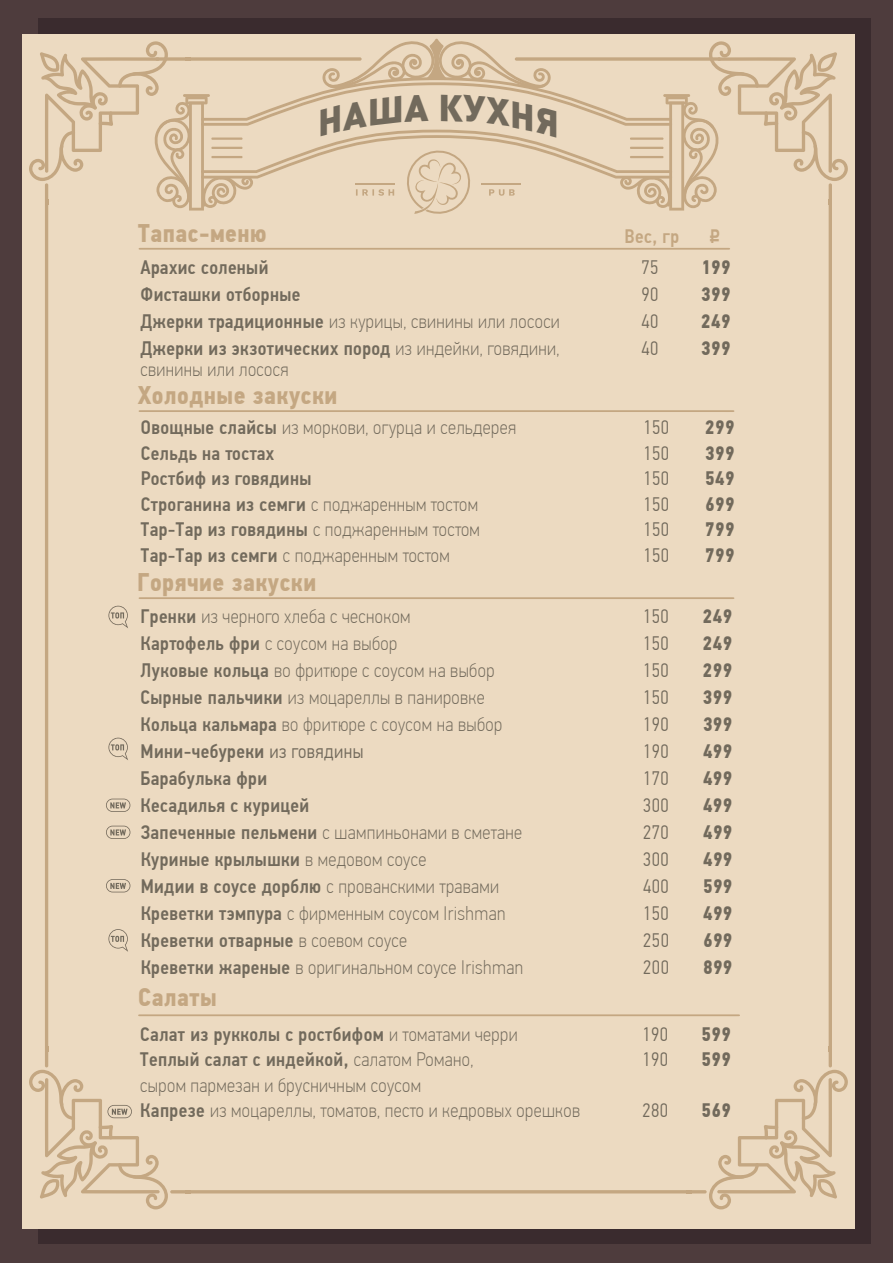
<style>
.page{position:relative;width:893px;height:1263px;background:#4e3c3d}
.page>*{position:absolute;margin:0;border:0;box-sizing:border-box;transform-origin:0 0}
.t1{font:700 25.5px "PF Din Text Cond Pro";letter-spacing:.02em;color:#c4a782}
.t2{font:100 19.5px/25.5px "PF Din Text Cond Pro";letter-spacing:.02em;color:#726a5c}
.t3{font:500 19.5px "PF Din Text Cond Pro";letter-spacing:.02em;color:#726a5c}
.t4{font:700 19.5px "PF Din Text Cond Pro";letter-spacing:.02em;color:#726a5c}
.t5{font:300 19.5px "PF Din Text Cond Pro";letter-spacing:.02em;color:#726a5c}
.t6{font:500 19.5px "PF Din Text Cond Pro";color:#c4a782}
.t7{font:19.5px "ALS Rubl";color:#c4a782;scale:.76 1}
.s1{font-weight:500}
.s2{font-weight:100}
.s3{font-weight:300}
</style>
<div class="page">
<div style="left:38px;top:18px;width:833px;height:1226px;background:#3a2b2e"></div>
<div style="left:22px;top:35px;width:833px;height:1193px;background:#ecdac1"></div>
<hr style="left:45px;top:183px;width:3px;height:884px;background:#c4a782;border-radius:2px">
<hr style="left:829px;top:183px;width:3px;height:884px;background:#c4a782;border-radius:2px">
<hr style="left:170px;top:1190px;width:537px;height:3px;background:#c4a782;border-radius:2px">
<svg style="left:709px;top:1070px;width:139px;height:139px"></svg>
<svg style="left:138px;top:597px;width:597px;height:2px"></svg>
<svg style="left:138px;top:410px;width:597px;height:2px"></svg>
<svg style="left:108px;top:606px;width:20px;height:22px"></svg>
<svg style="left:108px;top:929px;width:20px;height:23px"></svg>
<svg style="left:108px;top:738px;width:20px;height:22px"></svg>
<svg style="left:106px;top:799px;width:24px;height:13px"></svg>
<svg style="left:106px;top:826px;width:24px;height:13px"></svg>
<svg style="left:106px;top:879px;width:24px;height:13px"></svg>
<svg style="left:29px;top:1069px;width:139px;height:140px"></svg>
<svg style="left:138px;top:1014px;width:602px;height:2px"></svg>
<svg style="left:138px;top:248px;width:592px;height:2px"></svg>
<svg style="left:29px;top:39px;width:819px;height:176px"></svg>
<h1 class="t1" style="left:138px;top:218px;width:130px">Тапас-меню</h1>
<p class="t6" style="left:624px;top:224px;width:56px">Вес, гр</p>
<p class="t7" style="left:709px;top:225px;width:16px">c</p>
<p class="t3" style="left:141px;top:255px;width:129px">Арахис соленый</p>
<p class="t5" style="left:641px;top:256px;width:18px">75</p>
<p class="t4" style="left:701px;top:255px;width:31px">199</p>
<p class="t3" style="left:141px;top:282px;width:162px">Фисташки отборные</p>
<p class="t5" style="left:641px;top:283px;width:18px">90</p>
<p class="t4" style="left:701px;top:282px;width:31px">399</p>
<p class="t2" style="left:141px;top:308px;width:421px"><span class="s1">Джерки традиционные</span> из курицы, свинины или лососи</p>
<p class="t5" style="left:641px;top:310px;width:18px">40</p>
<p class="t4" style="left:701px;top:309px;width:31px">249</p>
<p class="t3" style="left:141px;top:336px;width:421px">Джерки из экзотических пород <span class="s2">из индейки, говядини,</span></p>
<p class="t5" style="left:641px;top:337px;width:18px">40</p>
<p class="t4" style="left:701px;top:336px;width:31px">399</p>
<p class="t2" style="left:141px;top:356px;width:150px">свинины или лосося</p>
<h1 class="t1" style="left:138px;top:380px;width:201px">Холодные закуски</h1>
<p class="t2" style="left:141px;top:415px;width:377px"><span class="s1">Овощные слайсы</span> из моркови, огурца и сельдерея</p>
<p class="t5" style="left:643px;top:417px;width:27px">150</p>
<p class="t4" style="left:705px;top:416px;width:31px">299</p>
<p class="t3" style="left:141px;top:441px;width:135px">Сельдь на тостах</p>
<p class="t5" style="left:643px;top:442px;width:27px">150</p>
<p class="t4" style="left:705px;top:441px;width:31px">399</p>
<p class="t3" style="left:141px;top:467px;width:172px">Ростбиф из говядины</p>
<p class="t5" style="left:643px;top:468px;width:27px">150</p>
<p class="t4" style="left:705px;top:467px;width:31px">549</p>
<p class="t2" style="left:141px;top:491px;width:339px"><span class="s1">Строганина из семги</span> с поджаренным тостом</p>
<p class="t5" style="left:643px;top:493px;width:27px">150</p>
<p class="t4" style="left:705px;top:492px;width:31px">699</p>
<p class="t2" style="left:141px;top:517px;width:340px"><span class="s1">Тар-Тар из говядины</span> с поджаренным тостом</p>
<p class="t5" style="left:643px;top:519px;width:27px">150</p>
<p class="t4" style="left:705px;top:518px;width:31px">799</p>
<p class="t2" style="left:141px;top:542px;width:310px"><span class="s1">Тар-Тар из семги</span> с поджаренным тостом</p>
<p class="t5" style="left:643px;top:544px;width:27px">150</p>
<p class="t4" style="left:705px;top:543px;width:31px">799</p>
<h1 class="t1" style="left:137px;top:567px;width:181px">Горячие закуски</h1>
<p class="t2" style="left:141px;top:603px;width:271px"><span class="s1">Гренки</span> из черного хлеба с чесноком</p>
<p class="t5" style="left:643px;top:605px;width:27px">150</p>
<p class="t4" style="left:703px;top:604px;width:31px">249</p>
<p class="t2" style="left:141px;top:630px;width:258px"><span class="s1">Картофель фри</span> с соусом на выбор</p>
<p class="t5" style="left:643px;top:632px;width:27px">150</p>
<p class="t4" style="left:703px;top:631px;width:31px">249</p>
<p class="t2" style="left:141px;top:657px;width:355px"><span class="s1">Луковые кольца</span> во фритюре с соусом на выбор</p>
<p class="t5" style="left:643px;top:659px;width:27px">150</p>
<p class="t4" style="left:703px;top:658px;width:31px">299</p>
<p class="t2" style="left:141px;top:684px;width:346px"><span class="s1">Сырные пальчики</span> из моцареллы в панировке</p>
<p class="t5" style="left:643px;top:686px;width:27px">150</p>
<p class="t4" style="left:703px;top:685px;width:31px">399</p>
<p class="t2" style="left:141px;top:711px;width:363px"><span class="s1">Кольца кальмара</span> во фритюре с соусом на выбор</p>
<p class="t5" style="left:643px;top:713px;width:27px">190</p>
<p class="t4" style="left:703px;top:712px;width:31px">399</p>
<p class="t3" style="left:141px;top:739px;width:224px">Мини-чебуреки <span class="s3">из говядины</span></p>
<p class="t5" style="left:643px;top:740px;width:27px">190</p>
<p class="t4" style="left:703px;top:739px;width:31px">499</p>
<p class="t3" style="left:141px;top:766px;width:128px">Барабулька фри</p>
<p class="t5" style="left:643px;top:767px;width:27px">170</p>
<p class="t4" style="left:703px;top:766px;width:31px">499</p>
<p class="t3" style="left:141px;top:793px;width:170px">Кесадилья с курицей</p>
<p class="t5" style="left:643px;top:794px;width:27px">300</p>
<p class="t4" style="left:703px;top:793px;width:31px">499</p>
<p class="t2" style="left:141px;top:819px;width:383px"><span class="s1">Запеченные пельмени</span> с шампиньонами в сметане</p>
<p class="t5" style="left:643px;top:821px;width:27px">270</p>
<p class="t4" style="left:703px;top:820px;width:31px">499</p>
<p class="t3" style="left:141px;top:847px;width:287px">Куриные крылышки <span class="s2">в медовом соусе</span></p>
<p class="t5" style="left:643px;top:848px;width:27px">300</p>
<p class="t4" style="left:703px;top:847px;width:31px">499</p>
<p class="t2" style="left:141px;top:873px;width:360px"><span class="s1">Мидии в соусе дорблю</span> с прованскими травами</p>
<p class="t5" style="left:643px;top:875px;width:27px">400</p>
<p class="t4" style="left:703px;top:874px;width:31px">599</p>
<p class="t2" style="left:141px;top:900px;width:366px"><span class="s1">Креветки тэмпура</span> с фирменным соусом Irishman</p>
<p class="t5" style="left:643px;top:902px;width:27px">150</p>
<p class="t4" style="left:703px;top:901px;width:31px">499</p>
<p class="t3" style="left:141px;top:929px;width:268px">Креветки отварные <span class="s2">в соевом соусе</span></p>
<p class="t5" style="left:643px;top:929px;width:27px">250</p>
<p class="t4" style="left:703px;top:928px;width:31px">699</p>
<p class="t2" style="left:141px;top:954px;width:384px"><span class="s1">Креветки жареные</span> в оригинальном соусе Irishman</p>
<p class="t5" style="left:643px;top:956px;width:27px">200</p>
<p class="t4" style="left:703px;top:955px;width:31px">899</p>
<h1 class="t1" style="left:138px;top:981px;width:80px">Салаты</h1>
<p class="t3" style="left:140px;top:1022px;width:379px">Салат из рукколы с ростбифом <span class="s2">и томатами черри</span></p>
<p class="t5" style="left:642px;top:1023px;width:27px">190</p>
<p class="t4" style="left:702px;top:1022px;width:31px">599</p>
<p class="t3" style="left:140px;top:1048px;width:335px">Теплый салат с индейкой, <span class="s2">салатом Романо,</span></p>
<p class="t5" style="left:642px;top:1048px;width:27px">190</p>
<p class="t4" style="left:702px;top:1047px;width:31px">599</p>
<p class="t2" style="left:140px;top:1072px;width:441px">сыром пармезан и брусничным соусом<br><span class="s1">Капрезе</span> из моцареллы, томатов, песто и кедровых орешков</p>
<p class="t5" style="left:642px;top:1099px;width:27px">280</p>
<p class="t4" style="left:702px;top:1098px;width:31px">569</p>
</div>
